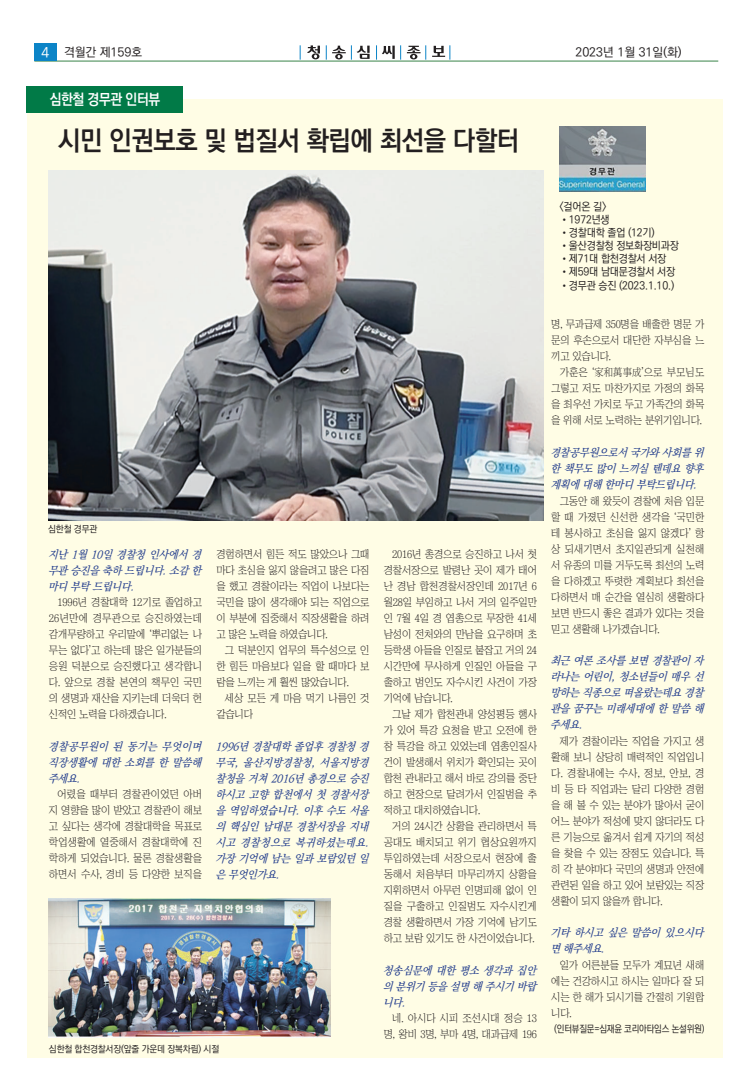
<style>
.page{position:relative;width:752px;height:1092px;background:#fff}
.page>*{position:absolute;margin:0;border:0;box-sizing:border-box;transform-origin:0 0}
.t1{font:700 27px "Ko Pub Dotum";letter-spacing:-.015em;color:#231f20;scale:.95 1}
.t2{font:700 15px "Ko Pub Dotum";letter-spacing:-.025em;color:#fff;scale:.9 1}
.t3{font:500 12.3px "Ko Pub Dotum";color:#231f20}
.t4{font:italic 500 11px/16px "Ko Pub Batang";letter-spacing:-.02em;color:#253f8e;scale:.95 1}
.t5{font:500 10.9px "Ko Pub Dotum";letter-spacing:-.015em;color:#231f20;scale:.95 1}
.t6{font:10.8px/16px "Chosunilbo NM";letter-spacing:-.02em;color:#231f20;text-align:justify;scale:.95 1}
.t7{font:500 10px "Ko Pub Dotum";letter-spacing:-.02em;color:#231f20;scale:.88 1}
.t8{font:500 9.5px "Ko Pub Dotum";letter-spacing:-.015em;color:#231f20;scale:.95 1}
.s1{font-size:14px;color:#fff}
.s2{font-family:"Nanum Gothic";font-weight:400}
</style>
<div class="page">
<svg style="left:307px;top:45px;width:13px;height:14px"></svg>
<hr style="left:34px;top:61px;width:683px;height:1px;background:#388449">
<svg style="left:300px;top:45px;width:1px;height:15px"></svg>
<svg style="left:326px;top:45px;width:19px;height:15px"></svg>
<svg style="left:351px;top:45px;width:18px;height:15px"></svg>
<svg style="left:376px;top:45px;width:18px;height:15px"></svg>
<svg style="left:400px;top:45px;width:26px;height:15px"></svg>
<svg style="left:432px;top:45px;width:18px;height:15px"></svg>
<div style="left:34px;top:44px;width:23px;height:17px;background:#0c84c7"></div>
<div style="left:27px;top:99px;width:694px;height:958px;background:#fffde5"></div>
<div style="left:27px;top:86px;width:156px;height:27px;background:#017a47"></div>
<img style="left:48px;top:170px;width:495px;height:350px">
<img style="left:559px;top:126px;width:86px;height:66px">
<img style="left:48px;top:898px;width:282px;height:139px">
<p class="t3" style="left:41px;top:46px;width:102px"><span class="s1">4</span> 격월간 제159호</p>
<p class="t3" style="left:575px;top:46px;width:108px">2023년 1월 31일(화)</p>
<h2 class="t2" style="left:50px;top:92px;width:124px">심한철 경무관 인터뷰</h2>
<h1 class="t1" style="left:58px;top:127px;width:486px">시민 인권보호 및 법질서 확립에 최선을 다할터</h1>
<p class="t8" style="left:48px;top:524px;width:53px">심한철 경무관</p>
<p class="t4" style="left:48px;top:546px;width:166px">지난 1월 10일 경찰청 인사에서 경 무관 승진을 축하 드립니다.소감 한 마디 부탁 드립니다.</p>
<p class="t6" style="left:49px;top:594px;width:163px;text-indent:9px">1996년 경찰대학 12기로 졸업하고 26년만에 경무관으로 승진하였는데 감개무량하고 우리말에 ‘뿌리없는 나 무는 없다’고 하는데 많은 일가분들의 응원 덕분으로 승진했다고 생각합니 다. 앞으로 경찰 본연의 책무인 국민 의 생명과 재산을 지키는데 더욱더 헌 신적인 노력을 다하겠습니다.</p>
<p class="t4" style="left:48px;top:738px;width:166px;text-align:justify">경찰공무원이 된 동기는 무엇이며 직장생활에 대한 소회를 한 말씀해 주세요.</p>
<p class="t6" style="left:49px;top:786px;width:163px;text-indent:9px">어렸을 때부터 경찰관이었던 아버 지 영향을 많이 받았고 경찰관이 해보 고 싶다는 생각에 경찰대학을 목표로 학업생활에 열중해서 경찰대학에 진 학하게 되었습니다. 물론 경찰생활을 하면서 수사, 경비 등 다양한 보직을</p>
<p class="t6" style="left:216px;top:546px;width:163px">경험하면서 힘든 적도 많았으나 그때 마다 초심을 잃지 않을려고 많은 다짐 을 했고 경찰이라는 직업이 나보다는 국민을 많이 생각해야 되는 직업으로 이 부분에 집중해서 직장생활을 하려 고 많은 노력을 하였습니다.</p>
<p class="t6" style="left:216px;top:642px;width:163px;text-indent:9px">그 덕분인지 업무의 특수성으로 인 한 힘든 마음보다 일을 할 때마다 보 람을 느끼는 게 훨씬 많았습니다.</p>
<p class="t6" style="left:216px;top:690px;width:163px;text-indent:9px">세상 모든 게 마음 먹기 나름인 것 같습니다</p>
<p class="t4" style="left:215px;top:738px;width:166px">1996년 경찰대학 졸업후 경찰청 경 무국, 울산지방경찰청, 서울지방경 찰청을 거쳐 2016년 총경으로 승진 하시고 고향 합천에서 첫 경찰서장 을 역임하였습니다.이후 수도 서울 의 핵심인 남대문 경찰서장을 지내 시고 경찰청으로 복귀하셨는데요. 가장 기억에 남는 일과 보람있던 일 은 무엇인가요.</p>
<p class="t8" style="left:49px;top:1044px;width:181px">심한철 합천경찰서장(앞줄 가운데 장복차림) 시절</p>
<p class="t5" style="left:559px;top:201px;width:51px">&lt;걸어온 길&gt;</p>
<p class="t5" style="left:559px;top:214px;width:54px"><span class="s2">•</span>1972년생</p>
<p class="t5" style="left:559px;top:227px;width:102px"><span class="s2">•</span>경찰대학 졸업 (12기)</p>
<p class="t5" style="left:559px;top:240px;width:127px"><span class="s2">•</span>울산경찰청 정보화장비과장</p>
<p class="t5" style="left:559px;top:253px;width:114px"><span class="s2">•</span>제71대 합천경찰서 서장</p>
<p class="t5" style="left:559px;top:267px;width:123px"><span class="s2">•</span>제59대 남대문경찰서 서장</p>
<p class="t5" style="left:559px;top:280px;width:122px"><span class="s2">•</span>경무관 승진 (2023.1.10.)</p>
<p class="t6" style="left:383px;top:546px;width:163px;text-indent:9px">2016년 총경으로 승진하고 나서 첫 경찰서장으로 발령난 곳이 제가 태어 난 경남 합천경찰서장인데 2017년 6 월28일 부임하고 나서 거의 일주일만 인 7월 4일 경 엽총으로 무장한 41세 남성이 전처와의 만남을 요구하며 초 등학생 아들을 인질로 붙잡고 거의 24 시간만에 무사하게 인질인 아들을 구 출하고 범인도 자수시킨 사건이 가장 기억에 남습니다.</p>
<p class="t6" style="left:383px;top:706px;width:163px;text-indent:9px">그날 제가 합천관내 양성평등 행사 가 있어 특강 요청을 받고 오전에 한 참 특강을 하고 있었는데 엽총인질사 건이 발생해서 위치가 확인되는 곳이 합천 관내라고 해서 바로 강의를 중단 하고 현장으로 달려가서 인질범을 추 적하고 대치하였습니다.</p>
<p class="t6" style="left:383px;top:818px;width:163px;text-indent:9px">거의 24시간 상황을 관리하면서 특 공대도 배치되고 위기 협상요원까지 투입하였는데 서장으로서 현장에 출 동해서 처음부터 마무리까지 상황을 지휘하면서 아무런 인명피해 없이 인 질을 구출하고 인질범도 자수시킨게 경찰 생활하면서 가장 기억에 남기도 하고 보람 있기도 한 사건이었습니다.</p>
<p class="t4" style="left:382px;top:962px;width:163px;text-align:justify">청송심문에 대한 평소 생각과 집안 의 분위기 등을 설명 해 주시기 바랍 니다.</p>
<p class="t6" style="left:383px;top:1010px;width:163px;text-align:right">네. 아시다 시피 조선시대 정승 13 명, 왕비 3명, 부마 4명, 대과급제 196</p>
<p class="t6" style="left:551px;top:316px;width:163px">명, 무과급제 350명을 배출한 명문 가 문의 후손으로서 대단한 자부심을 느 끼고 있습니다.</p>
<p class="t6" style="left:551px;top:364px;width:163px;text-indent:9px">가훈은 ‘家和萬事成’으로 부모님도 그렇고 저도 마찬가지로 가정의 화목 을 최우선 가치로 두고 가족간의 화목 을 위해 서로 노력하는 분위기입니다.</p>
<p class="t4" style="left:550px;top:445px;width:166px;text-align:justify">경찰공무원으로서 국가와 사회를 위 한 책무도 많이 느끼실 텐데요 향후 계획에 대해 한마디 부탁드립니다.</p>
<p class="t6" style="left:551px;top:492px;width:163px;text-indent:9px">그동안 해 왔듯이 경찰에 처음 입문 할 때 가졌던 신선한 생각을 ‘국민한 테 봉사하고 초심을 잃지 않겠다’ 항 상 되새기면서 초지일관되게 실천해 서 유종의 미를 거두도록 최선의 노력 을 다하겠고 뚜렷한 계획보다 최선을 다하면서 매 순간을 열심히 생활하다 보면 반드시 좋은 결과가 있다는 것을 믿고 생활해 나가겠습니다.</p>
<p class="t4" style="left:550px;top:653px;width:166px">최근 여론 조사를 보면 경찰관이 자 라나는 어린이,청소년들이 매우 선 망하는 직종으로 떠올랐는데요 경찰 관을 꿈꾸는 미래세대에 한 말씀 해 주세요.</p>
<p class="t6" style="left:551px;top:732px;width:163px;text-indent:9px">제가 경찰이라는 직업을 가지고 생 활해 보니 상당히 매력적인 직업입니 다. 경찰내에는 수사, 정보, 안보, 경 비 등 타 직업과는 달리 다양한 경험 을 해 볼 수 있는 분야가 많아서 굳이 어느 분야가 적성에 맞지 않더라도 다 른 기능으로 옮겨서 쉽게 자기의 적성 을 찾을 수 있는 장점도 있습니다. 특 히 각 분야마다 국민의 생명과 안전에 관련된 일을 하고 있어 보람있는 직장 생활이 되지 않을까 합니다.</p>
<p class="t4" style="left:550px;top:925px;width:163px">기타 하시고 싶은 말씀이 있으시다 면 해주세요.</p>
<p class="t6" style="left:551px;top:956px;width:163px;text-indent:9px">일가 어른분들 모두가 계묘년 새해 에는 건강하시고 하시는 일마다 잘 되 시는 한 해가 되시기를 간절히 기원합 니다.</p>
<p class="t7" style="left:554px;top:1023px;width:172px">(인터뷰질문=심재윤 코리아타임스 논설위원)</p>
</div>
